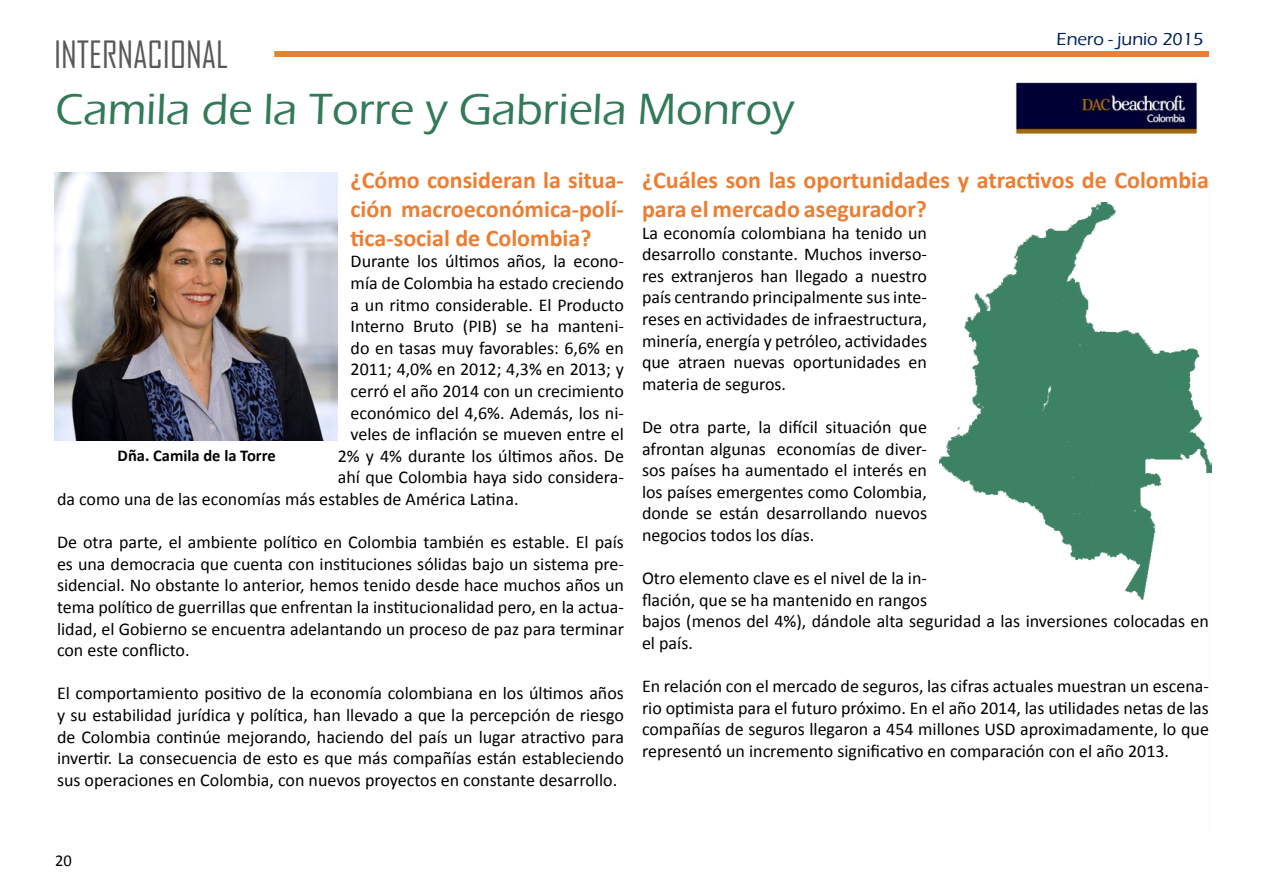
<style>
.page{position:relative;width:1263px;height:893px;background:#fff}
.page>*{position:absolute;margin:0;border:0;box-sizing:border-box;transform-origin:0 0}
.t1{font:500 45px "Eras ITC";color:#327a5a}
.t2{font:36px "Agency FB";color:#595959}
.t3{font:700 24px/28.8px "Calibri";color:#ed7d31;text-align:justify}
.t4{font:18px/21.6px "Calibri";color:#000;text-align:justify}
.t5{font:500 18px "Eras ITC";color:#002060}
.t6{font:700 16.5px "Calibri";color:#000}
.t7{font:16.5px "Calibri";color:#000}
</style>
<div class="page">
<div style="left:274px;top:51px;width:935px;height:6px;background:#ed7d31"></div>
<img style="left:54px;top:172px;width:284px;height:268px">
<img style="left:940px;top:203px;width:272px;height:397px">
<img style="left:1015px;top:82px;width:183px;height:53px">
<h2 class="t2" style="left:54px;top:33px;width:176px">INTERNACIONAL</h2>
<h1 class="t1" style="left:56px;top:84px;width:740px">Camila de la Torre y Gabriela Monroy</h1>
<p class="t5" style="left:1056px;top:29px;width:148px">Enero - junio 2015</p>
<h3 class="t3" style="left:351px;top:166px;width:275px">¿Cómo consideran la situa&shy;ción macroeconómica-polí&shy;tica-social de Colombia?</h3>
<p class="t4" style="left:351px;top:251px;width:275px">Durante los últimos años, la econo-</p>
<p class="t4" style="left:351px;top:272px;width:275px">mía de Colombia ha estado creciendo</p>
<p class="t4" style="left:351px;top:294px;width:275px">a un ritmo considerable. El Producto</p>
<p class="t4" style="left:351px;top:315px;width:275px">Interno Bruto (PIB) se ha manteni-</p>
<p class="t4" style="left:351px;top:337px;width:275px">do en tasas muy favorables: 6,6% en</p>
<p class="t4" style="left:351px;top:359px;width:275px">2011; 4,0% en 2012; 4,3% en 2013; y</p>
<p class="t4" style="left:351px;top:380px;width:275px">cerró el año 2014 con un crecimiento</p>
<p class="t4" style="left:351px;top:402px;width:275px">económico del 4,6%. Además, los ni-</p>
<p class="t4" style="left:351px;top:423px;width:275px">veles de inflación se mueven entre el</p>
<p class="t4" style="left:338px;top:445px;width:288px">2% y 4% durante los últimos años. De</p>
<p class="t4" style="left:338px;top:467px;width:288px">ahí que Colombia haya sido considera-</p>
<p class="t4" style="left:57px;top:488px;width:463px">da como una de las economías más estables de América Latina.</p>
<p class="t4" style="left:57px;top:531px;width:568px">De otra parte, el ambiente político en Colombia también es estable. El país es una democracia que cuenta con instituciones sólidas bajo un sistema pre&shy;sidencial. No obstante lo anterior, hemos tenido desde hace muchos años un tema político de guerrillas que enfrentan la institucionalidad pero, en la actua&shy;lidad, el Gobierno se encuentra adelantando un proceso de paz para terminar con este conflicto.</p>
<p class="t4" style="left:57px;top:683px;width:568px">El comportamiento positivo de la economía colombiana en los últimos años y su estabilidad jurídica y política, han llevado a que la percepción de riesgo de Colombia continúe mejorando, haciendo del país un lugar atractivo para invertir. La consecuencia de esto es que más compañías están estableciendo sus operaciones en Colombia, con nuevos proyectos en constante desarrollo.</p>
<p class="t6" style="left:118px;top:445px;width:160px">Dña. Camila de la Torre</p>
<h3 class="t3" style="left:642px;top:166px;width:568px">¿Cuáles son las oportunidades y atractivos de Colombia para el mercado asegurador?</h3>
<p class="t4" style="left:642px;top:222px;width:287px">La economía colombiana ha tenido un desarrollo constante. Muchos inverso&shy;res extranjeros han llegado a nuestro país centrando principalmente sus inte&shy;reses en actividades de infraestructura, minería, energía y petróleo, actividades que atraen nuevas oportunidades en materia de seguros.</p>
<p class="t4" style="left:642px;top:416px;width:287px">De otra parte, la difícil situación que afrontan algunas economías de diver&shy;sos países ha aumentado el interés en los países emergentes como Colombia, donde se están desarrollando nuevos negocios todos los días.</p>
<p class="t4" style="left:642px;top:567px;width:568px;text-align:left">Otro elemento clave es el nivel de la in-<br>flación, que se ha mantenido en rangos<br>bajos (menos del 4%), dándole alta seguridad a las inversiones colocadas en el país.</p>
<p class="t4" style="left:642px;top:675px;width:568px">En relación con el mercado de seguros, las cifras actuales muestran un escena&shy;rio optimista para el futuro próximo. En el año 2014, las utilidades netas de las compañías de seguros llegaron a 454 millones USD aproximadamente, lo que representó un incremento significativo en comparación con el año 2013.</p>
<p class="t7" style="left:55px;top:850px;width:18px">20</p>
</div>
